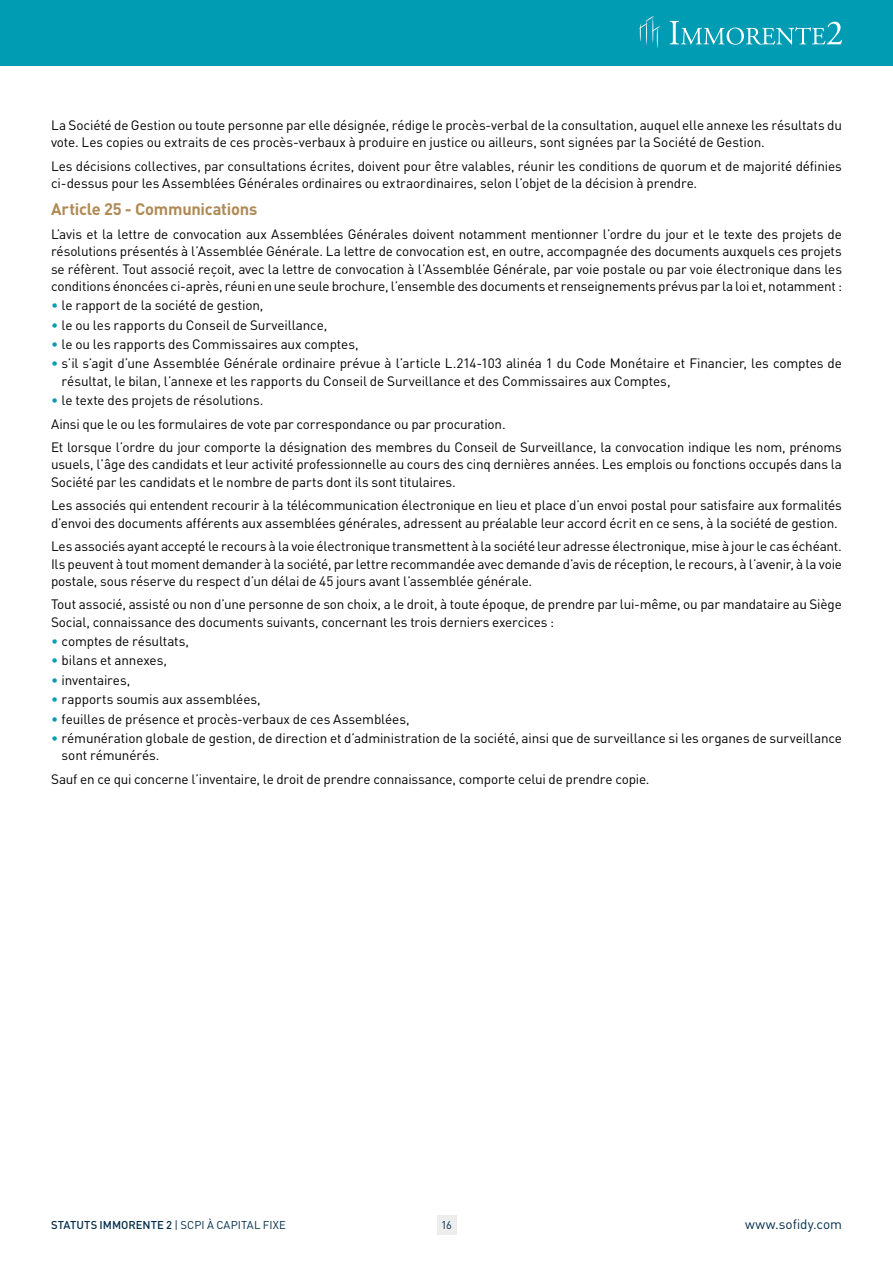
<style>
.page{position:relative;width:893px;height:1263px;background:#fff}
.page>*{position:absolute;margin:0;border:0;box-sizing:border-box;transform-origin:0 0}
.t1{font:700 16.5px "DIN";letter-spacing:-.015em;color:#b08a54}
.t2{font:13.5px/17.2px "DIN";letter-spacing:-.01em;color:#000}
.t3{font:13.5px "DIN";color:#002d4a}
.t4{font:500 11.25px "DIN";color:#002d4a}
.t5{font:11.25px "DIN";color:#002d4a}
.s1{color:#009cb4}
.s2{font-weight:400}
</style>
<div class="page">
<div style="left:0;top:0;width:893px;height:66px;background:#009cb4"></div>
<svg style="left:670px;top:21px;width:172px;height:24px"></svg>
<svg style="left:639px;top:16px;width:21px;height:32px"></svg>
<div style="left:437px;top:1216px;width:19px;height:19px;background:#ededed"></div>
<p class="t2" style="left:51px;top:116px;width:792px">La Société de Gestion ou toute personne par elle désignée, rédige le procès-verbal de la consultation, auquel elle annexe les résultats du vote. Les copies ou extraits de ces procès-verbaux à produire en justice ou ailleurs, sont signées par la Société de Gestion.</p>
<p class="t2" style="left:51px;top:157px;width:792px">Les décisions collectives, par consultations écrites, doivent pour être valables, réunir les conditions de quorum et de majorité définies ci-dessus pour les Assemblées Générales ordinaires ou extraordinaires, selon l’objet de la décision à prendre.</p>
<p class="t1" style="left:51px;top:199px;width:208px">Article 25 - Communications</p>
<p class="t2" style="left:51px;top:225px;width:792px;text-align:justify">L’avis et la lettre de convocation aux Assemblées Générales doivent notamment mentionner l’ordre du jour et le texte des projets de résolutions présentés à l’Assemblée Générale. La lettre de convocation est, en outre, accompagnée des documents auxquels ces projets se réfèrent. Tout associé reçoit, avec la lettre de convocation à l’Assemblée Générale, par voie postale ou par voie électronique dans les conditions énoncées ci-après, réuni en une seule brochure, l’ensemble des documents et renseignements prévus par la loi et, notamment :</p>
<p class="t2" style="left:51px;top:296px;width:214px"><span class="s1">•</span> le rapport de la société de gestion,</p>
<p class="t2" style="left:51px;top:316px;width:278px"><span class="s1">•</span> le ou les rapports du Conseil de Surveillance,</p>
<p class="t2" style="left:51px;top:335px;width:309px"><span class="s1">•</span> le ou les rapports des Commissaires aux comptes,</p>
<p class="t2" style="left:62px;top:355px;width:782px;text-indent:-11px"><span class="s1">•</span> s’il s’agit d’une Assemblée Générale ordinaire prévue à l’article L.214-103 alinéa 1 du Code Monétaire et Financier, les comptes de résultat, le bilan, l’annexe et les rapports du Conseil de Surveillance et des Commissaires aux Comptes,</p>
<p class="t2" style="left:51px;top:388px;width:792px;line-height:23.7px"><span class="s1">•</span> le texte des projets de résolutions.<br>Ainsi que le ou les formulaires de vote par correspondance ou par procuration.<br>Et lorsque l’ordre du jour comporte la désignation des membres du Conseil de Surveillance, la convocation indique les nom, prénoms</p>
<p class="t2" style="left:51px;top:456px;width:792px">usuels, l’âge des candidats et leur activité professionnelle au cours des cinq dernières années. Les emplois ou fonctions occupés dans la<br>Société par les candidats et le nombre de parts dont ils sont titulaires.</p>
<p class="t2" style="left:51px;top:497px;width:792px">Les associés qui entendent recourir à la télécommunication électronique en lieu et place d’un envoi postal pour satisfaire aux formalités d’envoi des documents afférents aux assemblées générales, adressent au préalable leur accord écrit en ce sens, à la société de gestion.</p>
<p class="t2" style="left:51px;top:537px;width:792px">Les associés ayant accepté le recours à la voie électronique transmettent à la société leur adresse électronique, mise à jour le cas échéant.<br>Ils peuvent à tout moment demander à la société, par lettre recommandée avec demande d’avis de réception, le recours, à l’avenir, à la voie postale, sous réserve du respect d’un délai de 45 jours avant l’assemblée générale.</p>
<p class="t2" style="left:51px;top:596px;width:792px">Tout associé, assisté ou non d’une personne de son choix, a le droit, à toute époque, de prendre par lui-même, ou par mandataire au Siège<br>Social, connaissance des documents suivants, concernant les trois derniers exercices :</p>
<p class="t2" style="left:51px;top:632px;width:140px"><span class="s1">•</span> comptes de résultats,</p>
<p class="t2" style="left:51px;top:652px;width:117px"><span class="s1">•</span> bilans et annexes,</p>
<p class="t2" style="left:51px;top:671px;width:81px"><span class="s1">•</span> inventaires,</p>
<p class="t2" style="left:51px;top:690px;width:211px"><span class="s1">•</span> rapports soumis aux assemblées,</p>
<p class="t2" style="left:51px;top:710px;width:360px"><span class="s1">•</span> feuilles de présence et procès-verbaux de ces Assemblées,</p>
<p class="t2" style="left:62px;top:729px;width:782px;text-indent:-11px"><span class="s1">•</span> rémunération globale de gestion, de direction et d’administration de la société, ainsi que de surveillance si les organes de surveillance sont rémunérés.</p>
<p class="t2" style="left:51px;top:770px;width:598px">Sauf en ce qui concerne l’inventaire, le droit de prendre connaissance, comporte celui de prendre copie.</p>
<p class="t4" style="left:51px;top:1218px;width:237px">STATUTS IMMORENTE 2 <span class="s2">| SCPI À CAPITAL FIXE</span></p>
<p class="t3" style="left:745px;top:1216px;width:98px">www.sofidy.com</p>
<p class="t5" style="left:441px;top:1218px;width:12px">16</p>
</div>
